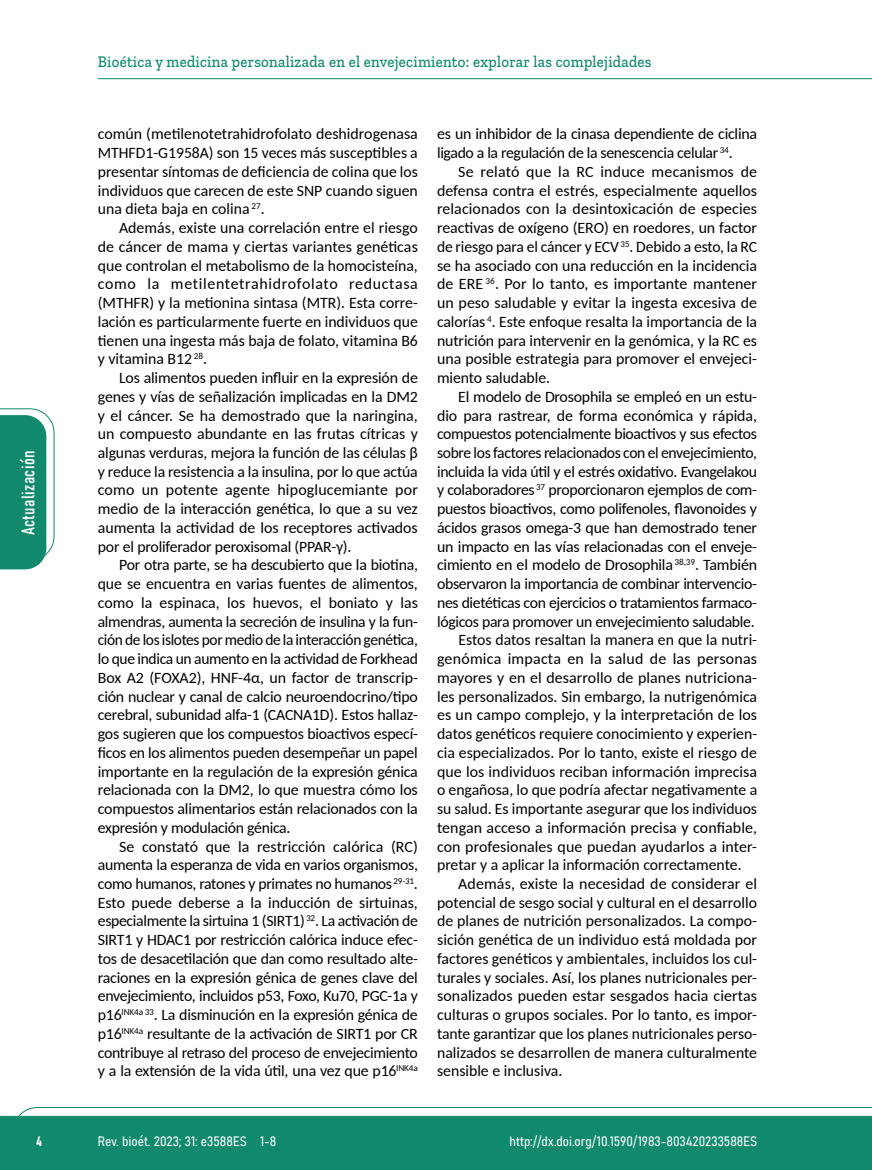
<style>
.page{position:relative;width:872px;height:1170px;background:#fff}
.page>*{position:absolute;margin:0;border:0;box-sizing:border-box;transform-origin:0 0}
.t1{font:18px "Bahnschrift";letter-spacing:.02em;color:#fff}
.t2{font:500 16.5px "Zilla Slab";letter-spacing:.02em;color:#10896d;scale:.9 1}
.t3{font:15.75px/18.8px "Carlito";letter-spacing:-.005em;color:#000;text-align:justify}
.t4{font:15.75px "Carlito";letter-spacing:-.025em;color:#000}
.t5{font:15.75px "Carlito";letter-spacing:.015em;color:#000}
.t6{font:13.5px "Bahnschrift";color:#fff}
</style>
<div class="page">
<svg style="left:12px;top:1107px;width:860px;height:62px;background:#2e987f"></svg>
<hr style="left:98px;top:78px;width:774px;height:1px;background:#10896d">
<svg style="left:0;top:408px;width:55px;height:161px"></svg>
<p class="t1" style="left:15px;top:535px;width:86px;rotate:-90deg">Actualización</p>
<p class="t2" style="left:98px;top:53px;width:616px">Bioética y medicina personalizada en el envejecimiento: explorar las complejidades</p>
<p class="t3" style="left:98px;top:124px;width:321px">común (metilenotetrahidrofolato deshidrogenasa MTHFD1-G1958A) son 15 veces más susceptibles a presentar síntomas de deficiencia de colina que los individuos que carecen de este SNP cuando siguen una dieta baja en colina <sup>27</sup>.</p>
<p class="t3" style="left:98px;top:218px;width:321px;text-indent:21px">Además, existe una correlación entre el riesgo de cáncer de mama y ciertas variantes genéticas que controlan el metabolismo de la homocisteína, como la metilentetrahidrofolato reductasa (MTHFR) y la metionina sintasa (MTR). Esta corre&shy;lación es particularmente fuerte en individuos que tienen una ingesta más baja de folato, vitamina B6 y vitamina B12 <sup>28</sup>.</p>
<p class="t3" style="left:98px;top:367px;width:322px;text-indent:21px">Los alimentos pueden influir en la expresión de genes y vías de señalización implicadas en la DM2 y el cáncer. Se ha demostrado que la naringina, un compuesto abundante en las frutas cítricas y algunas verduras, mejora la función de las células β y reduce la resistencia a la insulina, por lo que actúa como un potente agente hipoglucemiante por medio de la interacción genética, lo que a su vez aumenta la actividad de los receptores activados por el proliferador peroxisomal (PPAR-γ).</p>
<p class="t3" style="left:98px;top:555px;width:322px;text-indent:21px">Por otra parte, se ha descubierto que la biotina, que se encuentra en varias fuentes de alimentos, como la espinaca, los huevos, el boniato y las almendras, aumenta la secreción de insulina y la fun&shy;ción de los islotes por medio de la interacción genética, lo que indica un aumento en la actividad de Forkhead Box A2 (FOXA2), HNF-4α, un factor de transcrip&shy;ción nuclear y canal de calcio neuroendocrino/tipo cerebral, subunidad alfa-1 (CACNA1D). Estos hallaz&shy;gos sugieren que los compuestos bioactivos especí&shy;ficos en los alimentos pueden desempeñar un papel importante en la regulación de la expresión génica relacionada con la DM2, lo que muestra cómo los compuestos alimentarios están relacionados con la expresión y modulación génica.</p>
<p class="t3" style="left:98px;top:836px;width:322px;text-indent:21px">Se constató que la restricción calórica (RC) aumenta la esperanza de vida en varios organismos, como humanos, ratones y primates no humanos <sup>29-31</sup>.<br>Esto puede deberse a la inducción de sirtuinas, especialmente la sirtuina 1 (SIRT1) <sup>32</sup>. La activación de SIRT1 y HDAC1 por restricción calórica induce efec&shy;tos de desacetilación que dan como resultado alte&shy;raciones en la expresión génica de genes clave del envejecimiento, incluidos p53, Foxo, Ku70, PGC-1a y p16<sup>INK4a</sup> <sup>33</sup>. La disminución en la expresión génica de p16<sup>INK4a</sup> resultante de la activación de SIRT1 por CR contribuye al retraso del proceso de envejecimiento y a la extensión de la vida útil, una vez que p16<sup>INK4a</sup></p>
<p class="t3" style="left:437px;top:124px;width:322px">es un inhibidor de la cinasa dependiente de ciclina ligado a la regulación de la senescencia celular <sup>34</sup>.</p>
<p class="t3" style="left:437px;top:161px;width:321px;text-indent:21px">Se relató que la RC induce mecanismos de defensa contra el estrés, especialmente aquellos relacionados con la desintoxicación de especies reactivas de oxígeno (ERO) en roedores, un factor de riesgo para el cáncer y ECV <sup>35</sup>. Debido a esto, la RC se ha asociado con una reducción en la incidencia de ERE <sup>36</sup>. Por lo tanto, es importante mantener un peso saludable y evitar la ingesta excesiva de calorías <sup>4</sup>. Este enfoque resalta la importancia de la nutrición para intervenir en la genómica, y la RC es una posible estrategia para promover el envejeci&shy;miento saludable.</p>
<p class="t3" style="left:458px;top:386px;width:300px">El modelo de Drosophila se empleó en un estu-</p>
<p class="t3" style="left:437px;top:405px;width:321px">dio para rastrear, de forma económica y rápida,</p>
<p class="t3" style="left:437px;top:424px;width:321px">compuestos potencialmente bioactivos y sus efectos</p>
<p class="t4" style="left:437px;top:442px;width:321px">sobre los factores relacionados con el envejecimiento,</p>
<p class="t3" style="left:437px;top:461px;width:321px">incluida la vida útil y el estrés oxidativo. Evangelakou</p>
<p class="t3" style="left:437px;top:480px;width:321px">y colaboradores <sup>37</sup> proporcionaron ejemplos de com-</p>
<p class="t3" style="left:437px;top:499px;width:321px">puestos bioactivos, como polifenoles, flavonoides y</p>
<p class="t3" style="left:437px;top:517px;width:321px">ácidos grasos omega-3 que han demostrado tener</p>
<p class="t3" style="left:437px;top:536px;width:321px">un impacto en las vías relacionadas con el enveje-</p>
<p class="t3" style="left:437px;top:555px;width:321px">cimiento en el modelo de Drosophila <sup>38,39</sup>. También</p>
<p class="t3" style="left:437px;top:573px;width:321px">observaron la importancia de combinar intervencio-</p>
<p class="t3" style="left:437px;top:592px;width:321px">nes dietéticas con ejercicios o tratamientos farmaco-</p>
<p class="t3" style="left:437px;top:611px;width:319px">lógicos para promover un envejecimiento saludable.</p>
<p class="t3" style="left:458px;top:630px;width:300px">Estos datos resaltan la manera en que la nutri-</p>
<p class="t5" style="left:437px;top:648px;width:321px">genómica impacta en la salud de las personas</p>
<p class="t3" style="left:437px;top:667px;width:321px">mayores y en el desarrollo de planes nutriciona-</p>
<p class="t3" style="left:437px;top:686px;width:321px">les personalizados. Sin embargo, la nutrigenómica</p>
<p class="t3" style="left:437px;top:705px;width:321px">es un campo complejo, y la interpretación de los</p>
<p class="t3" style="left:437px;top:723px;width:321px">datos genéticos requiere conocimiento y experien-</p>
<p class="t3" style="left:437px;top:742px;width:321px">cia especializados. Por lo tanto, existe el riesgo de</p>
<p class="t3" style="left:437px;top:761px;width:321px">que los individuos reciban información imprecisa</p>
<p class="t3" style="left:437px;top:779px;width:322px">o engañosa, lo que podría afectar negativamente a</p>
<p class="t3" style="left:437px;top:798px;width:321px">su salud. Es importante asegurar que los individuos</p>
<p class="t3" style="left:437px;top:817px;width:321px">tengan acceso a información precisa y confiable,</p>
<p class="t3" style="left:437px;top:836px;width:321px">con profesionales que puedan ayudarlos a inter-</p>
<p class="t3" style="left:437px;top:854px;width:306px">pretar y a aplicar la información correctamente.</p>
<p class="t3" style="left:458px;top:873px;width:300px">Además, existe la necesidad de considerar el</p>
<p class="t3" style="left:437px;top:892px;width:321px">potencial de sesgo social y cultural en el desarrollo</p>
<p class="t3" style="left:437px;top:911px;width:321px">de planes de nutrición personalizados. La compo-</p>
<p class="t3" style="left:437px;top:929px;width:322px">sición genética de un individuo está moldada por</p>
<p class="t3" style="left:437px;top:948px;width:321px">factores genéticos y ambientales, incluidos los cul-</p>
<p class="t3" style="left:437px;top:967px;width:321px">turales y sociales. Así, los planes nutricionales per-</p>
<p class="t3" style="left:437px;top:986px;width:321px">sonalizados pueden estar sesgados hacia ciertas</p>
<p class="t3" style="left:437px;top:1004px;width:321px">culturas o grupos sociales. Por lo tanto, es impor-</p>
<p class="t3" style="left:437px;top:1023px;width:321px">tante garantizar que los planes nutricionales perso-</p>
<p class="t3" style="left:437px;top:1042px;width:321px">nalizados se desarrollen de manera culturalmente</p>
<p class="t3" style="left:437px;top:1060px;width:127px">sensible e inclusiva.</p>
<p class="t6" style="left:36px;top:1130px;width:7px">4</p>
<p class="t6" style="left:98px;top:1131px;width:180px">Rev. bioét. 2023; 31: e3588ES 1-8</p>
<p class="t6" style="left:509px;top:1131px;width:249px">http://dx.doi.org/10.1590/1983-803420233588ES</p>
</div>
